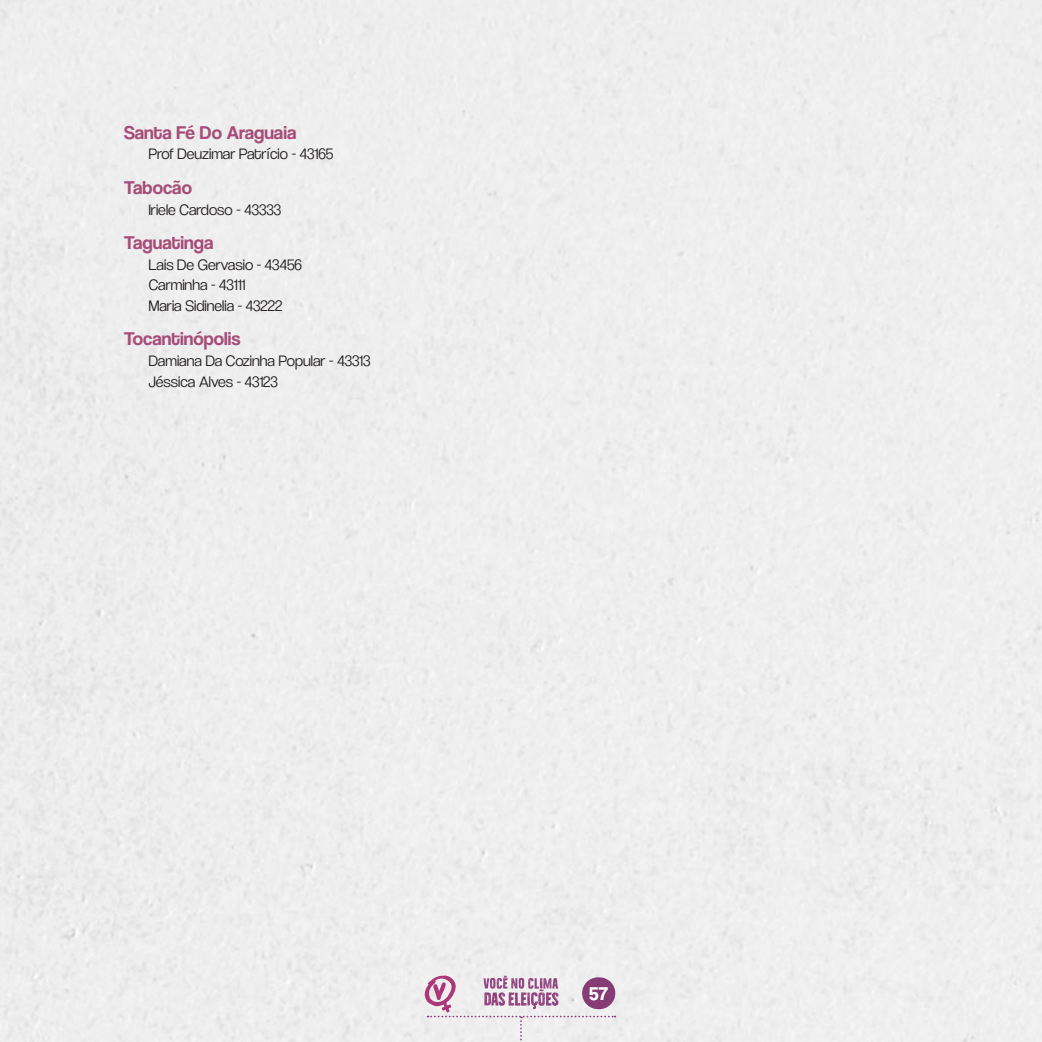
<style>
.page{position:relative;width:1042px;height:1042px;background:#eee}
.page>*{position:absolute;margin:0;border:0;box-sizing:border-box;transform-origin:0 0}
.Municipio{font:19.25px "Coolvetica Rg";color:#a64d79}
.t1{font:700 19.25px "Coolvetica Rg";color:#fff}
.Vereador{font:15.75px "Coolvetica Lt";color:#231f20}
</style>
<div class="page">
<svg style="left:425px;top:975px;width:190px;height:67px"></svg>
<p class="Municipio" style="left:124px;top:121px;width:174px">Santa Fé Do Araguaia</p>
<p class="Vereador" style="left:149px;top:145px;width:186px">Prof Deuzimar Patrício - 43165</p>
<p class="Municipio" style="left:124px;top:176px;width:69px">Tabocão</p>
<p class="Vereador" style="left:149px;top:200px;width:134px">Iriele Cardoso - 43333</p>
<p class="Municipio" style="left:124px;top:231px;width:91px">Taguatinga</p>
<p class="Vereador" style="left:149px;top:255px;width:155px">Lais De Gervasio - 43456</p>
<p class="Vereador" style="left:149px;top:276px;width:98px">Carminha - 43111</p>
<p class="Vereador" style="left:149px;top:296px;width:135px">Maria Sidinelia - 43222</p>
<p class="Municipio" style="left:124px;top:328px;width:118px">Tocantinópolis</p>
<p class="Vereador" style="left:149px;top:351px;width:223px">Damiana Da Cozinha Popular - 43313</p>
<p class="Vereador" style="left:149px;top:372px;width:130px">Jéssica Alves - 43123</p>
<p class="t1" style="left:589px;top:982px;width:20px">57</p>
</div>
